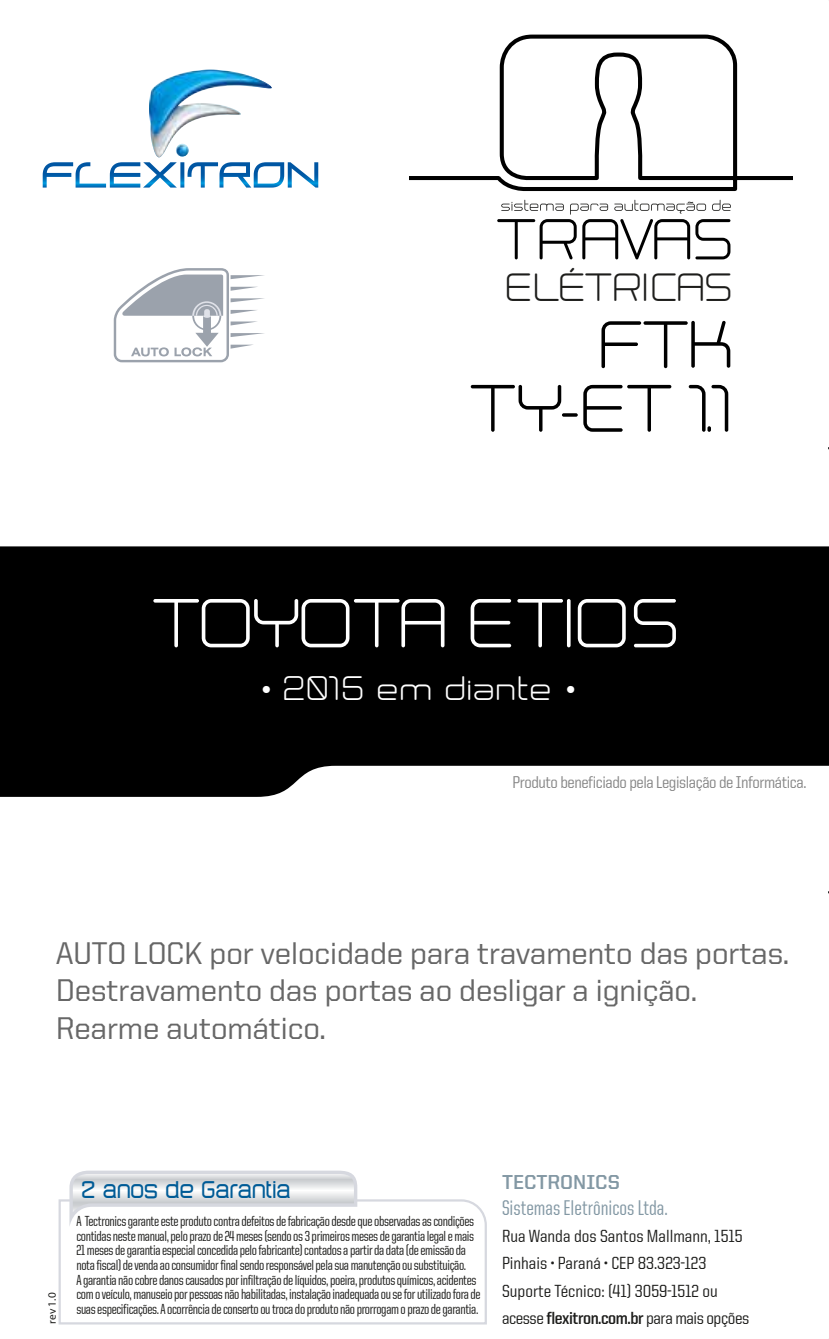
<style>
.page{position:relative;width:829px;height:1339px;background:#fff}
.page>*{position:absolute;margin:0;border:0;box-sizing:border-box;transform-origin:0 0}
.t1{font:60.52px "Neogrey";letter-spacing:-.02em;color:#fff}
.t2{font:58.5px/63.7px "Neogrey";letter-spacing:-.005em;color:#000;text-align:right}
.t3{font:50.4px "Neogrey";letter-spacing:.02em;color:#000}
.t4{font:34.43px "Neogrey";letter-spacing:.02em;color:#1d1d1b}
.t5{font:500 31.5px/37.8px "United Sans Reg";letter-spacing:-.025em;color:#676767}
.t6{font:29.7px "Neogrey";letter-spacing:.05em;color:#fff}
.t7{font:27px "Distilla";letter-spacing:.025em;color:#005b96}
.t8{font:500 21.38px "United Sans Cond";color:#8398a4}
.t9{font:700 20.25px "United Sans Reg";color:#8398a4}
.t10{font:500 17.55px/27.4px "United Sans Semi Cond";color:#1d1d1b}
.t11{font:500 17.1px "United Sans Semi Cond";letter-spacing:-.025em;color:#868686}
.t12{font:500 14.62px/14.6px "United Sans Cond";letter-spacing:-.025em;color:#1d1d1b}
.t13{font:11.25px "Myriad Pro";color:#1d1d1b}
.s1{font-weight:700}
</style>
<div class="page">
<svg style="left:0;top:546px;width:829px;height:251px;background:#141414"></svg>
<svg style="left:501px;top:200px;width:63px;height:11px"></svg>
<svg style="left:570px;top:204px;width:38px;height:11px"></svg>
<svg style="left:614px;top:200px;width:92px;height:14px"></svg>
<svg style="left:712px;top:200px;width:19px;height:11px"></svg>
<svg style="left:43px;top:157px;width:275px;height:31px"></svg>
<img style="left:149px;top:70px;width:123px;height:87px">
<svg style="left:410px;top:34px;width:382px;height:157px"></svg>
<svg style="left:114px;top:268px;width:150px;height:94px"></svg>
<svg style="left:58px;top:1198px;width:429px;height:127px"></svg>
<svg style="left:69px;top:1170px;width:288px;height:57px"></svg>
<h3 class="t3" style="left:497px;top:208px;width:238px">TRAVAS</h3>
<h3 class="t4" style="left:507px;top:266px;width:228px">ELÉTRICAS</h3>
<h2 class="t2" style="left:471px;top:315px;width:266px">FTK<br>TY-ET 1.1</h2>
<h1 class="t1" style="left:153px;top:586px;width:529px">TOYOTA ETIOS</h1>
<h3 class="t6" style="left:261px;top:670px;width:316px">• 2015 em diante •</h3>
<p class="t11" style="left:512px;top:773px;width:295px">Produto beneficiado pela Legislação de Informática.</p>
<h3 class="t5" style="left:56px;top:933px;width:735px">AUTO LOCK por velocidade para travamento das portas.<br>Destravamento das portas ao desligar a ignição.<br>Rearme automático.</h3>
<p class="t13" style="left:45px;top:1323px;width:32px;rotate:-90deg">rev 1.0</p>
<h3 class="t7" style="left:82px;top:1174px;width:210px">2 anos de Garantia</h3>
<p class="t12" style="left:76px;top:1214px;width:406px">A Tectronics garante este produto contra defeitos de fabricação desde que observadas as condições contidas neste manual, pelo prazo de 24 meses (sendo os 3 primeiros meses de garantia legal e mais 21 meses de garantia especial concedida pelo fabricante) contados a partir da data (de emissão da nota fiscal) de venda ao consumidor final sendo responsável pela sua manutenção ou substituição.<br>A garantia não cobre danos causados por infiltração de líquidos, poeira, produtos químicos, acidentes com o veículo, manuseio por pessoas não habilitadas, instalação inadequada ou se for utilizado fora de suas especificações. A ocorrência de conserto ou troca do produto não prorrogam o prazo de garantia.</p>
<h3 class="t9" style="left:502px;top:1170px;width:119px">TECTRONICS</h3>
<h3 class="t8" style="left:502px;top:1196px;width:167px">Sistemas Eletrônicos Ltda.</h3>
<p class="t10" style="left:502px;top:1222px;width:249px">Rua Wanda dos Santos Mallmann, 1515<br>Pinhais • Paraná • CEP 83.323-123<br>Suporte Técnico: (41) 3059-1512 ou acesse <span class="s1">flexitron.com.br</span> para mais opções</p>
</div>
